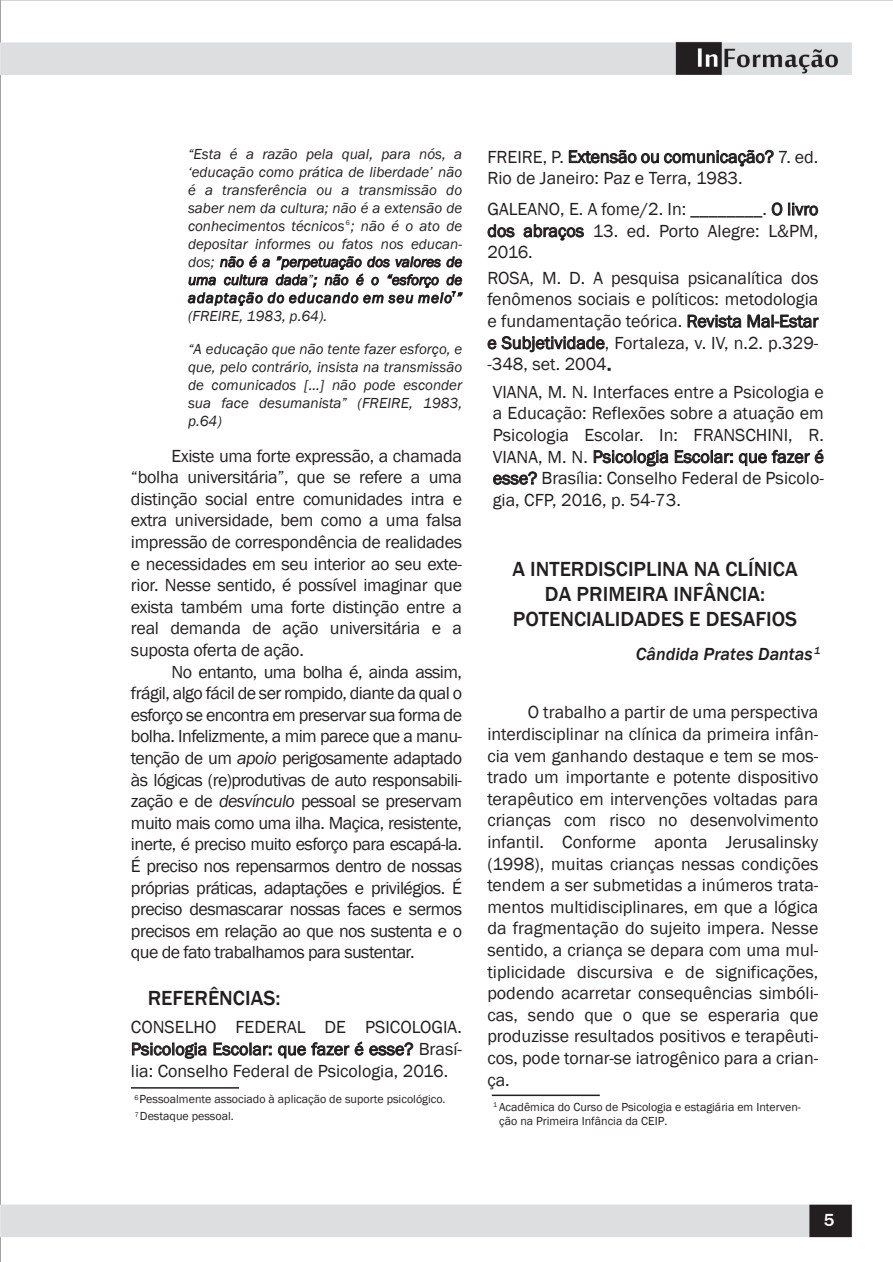
<style>
.page{position:relative;width:893px;height:1262px;background:#fff}
.page>*{position:absolute;margin:0;border:0;box-sizing:border-box;transform-origin:0 0}
.t1{font:500 21px/25.2px "Franklin Gothic";color:#231f20;text-align:center}
.t2{font:18px/21.6px "Franklin Gothic";color:#231f20;text-align:justify}
.t3{font:italic 500 18px "Franklin Gothic";color:#231f20}
.t4{font:500 18px "Franklin Gothic";color:#fff}
.t5{font:italic 15px/18px "Franklin Gothic";color:#231f20;text-align:justify}
.t6{font:12px/17.2px "Franklin Gothic";color:#231f20}
.t7{font:7.05px "Franklin Gothic";color:#231f20}
.s1{font-style:italic}
</style>
<div class="page">
<img style="left:0;top:0;width:893px;height:1262px">
<svg style="left:132px;top:1043px;width:75px;height:16px"></svg>
<svg style="left:214px;top:1043px;width:57px;height:13px"></svg>
<svg style="left:278px;top:1042px;width:71px;height:16px"></svg>
<svg style="left:355px;top:1041px;width:8px;height:15px"></svg>
<svg style="left:369px;top:1042px;width:44px;height:14px"></svg>
<svg style="left:569px;top:150px;width:205px;height:16px"></svg>
<hr style="left:131px;top:1087px;width:108px;height:2px;background:#231f20">
<svg style="left:188px;top:255px;width:275px;height:54px"></svg>
<svg style="left:772px;top:202px;width:10px;height:14px"></svg>
<svg style="left:788px;top:203px;width:30px;height:13px"></svg>
<svg style="left:488px;top:224px;width:26px;height:13px"></svg>
<svg style="left:524px;top:224px;width:60px;height:16px"></svg>
<svg style="left:688px;top:315px;width:53px;height:13px"></svg>
<svg style="left:748px;top:315px;width:71px;height:13px"></svg>
<svg style="left:488px;top:336px;width:117px;height:16px"></svg>
<svg style="left:594px;top:450px;width:74px;height:16px"></svg>
<svg style="left:675px;top:450px;width:58px;height:13px"></svg>
<svg style="left:739px;top:449px;width:84px;height:17px"></svg>
<svg style="left:493px;top:472px;width:44px;height:13px"></svg>
<hr style="left:492px;top:1095px;width:108px;height:1px;background:#231f20">
<p class="t5" style="left:188px;top:145px;width:276px">“Esta é a razão pela qual, para nós, a ‘educação como prática de liberdade’ não é a transferência ou a transmissão do saber nem da cultura; não é a extensão de conhecimentos técnicos ; não é o ato de depositar informes ou fatos nos educan&shy;dos; não é a ”perpetuação dos valores de uma cultura dada”; não é o “esforço de adaptação do educando em seu meio ” (FREIRE, 1983, p.64).</p>
<p class="t7" style="left:346px;top:219px;width:6px">6</p>
<p class="t5" style="left:188px;top:340px;width:276px">“A educação que não tente fazer esforço, e que, pelo contrário, insista na transmissão de comunicados [...] não pode esconder sua face desumanista” (FREIRE, 1983, p.64)</p>
<p class="t2" style="left:131px;top:445px;width:333px;text-indent:40px">Existe uma forte expressão, a chamada “bolha universitária”, que se refere a uma distinção social entre comunidades intra e extra universidade, bem como a uma falsa impressão de correspondência de realidades e necessidades em seu interior ao seu exte&shy;rior. Nesse sentido, é possível imaginar que exista também uma forte distinção entre a real demanda de ação universitária e a suposta oferta de ação.</p>
<p class="t2" style="left:131px;top:661px;width:333px;text-indent:41px">No entanto, uma bolha é, ainda assim, frágil, algo fácil de ser rompido, diante da qual o esforço se encontra em preservar sua forma de bolha. Infelizmente, a mim parece que a manu&shy;tenção de um <span class="s1">apoio</span> perigosamente adaptado às lógicas (re)produtivas de auto responsabili&shy;zação e de <span class="s1">desvínculo</span> pessoal se preservam muito mais como uma ilha. Maçica, resistente, inerte, é preciso muito esforço para escapá-la.<br>É preciso nos repensarmos dentro de nossas próprias práticas, adaptações e privilégios. É preciso desmascarar nossas faces e sermos precisos em relação ao que nos sustenta e o que de fato trabalhamos para sustentar.</p>
<p class="t1" style="left:148px;top:986px;width:134px">REFERÊNCIAS:</p>
<p class="t2" style="left:131px;top:1017px;width:333px">CONSELHO FEDERAL DE PSICOLOGIA.<br>Psicologia Escolar: que fazer é esse? Brasí&shy;lia: Conselho Federal de Psicologia, 2016.</p>
<p class="t6" style="left:134px;top:1090px;width:313px"><sup>6</sup> Pessoalmente associado à aplicação de suporte psicológico.<br><sup>7</sup> Destaque pessoal.</p>
<p class="t2" style="left:487px;top:146px;width:333px">FREIRE, P. Extensão ou comunicação? 7. ed.<br>Rio de Janeiro: Paz e Terra, 1983.</p>
<p class="t2" style="left:487px;top:199px;width:333px">GALEANO, E. A fome/2. In: ________. O livro dos abraços 13. ed. Porto Alegre: L&amp;PM, 2016.</p>
<p class="t2" style="left:487px;top:267px;width:333px">ROSA, M. D. A pesquisa psicanalítica dos fenômenos sociais e políticos: metodologia e fundamentação teórica. Revista Mal-Estar e Subjetividade, Fortaleza, v. IV, n.2. p.329- -348, set. 2004.</p>
<p class="t2" style="left:493px;top:381px;width:333px">VIANA, M. N. Interfaces entre a Psicologia e a Educação: Reflexões sobre a atuação em Psicologia Escolar. In: FRANSCHINI, R.<br>VIANA, M. N. Psicologia Escolar: que fazer é esse? Brasília: Conselho Federal de Psicolo&shy;gia, CFP, 2016, p. 54-73.</p>
<p class="t1" style="left:512px;top:557px;width:287px">A INTERDISCIPLINA NA CLÍNICA<br>DA PRIMEIRA INFÂNCIA:<br>POTENCIALIDADES E DESAFIOS</p>
<p class="t3" style="left:636px;top:643px;width:186px">Cândida Prates Dantas<sup>1</sup></p>
<p class="t2" style="left:487px;top:702px;width:333px;text-indent:40px">O trabalho a partir de uma perspectiva interdisciplinar na clínica da primeira infân&shy;cia vem ganhando destaque e tem se mos&shy;trado um importante e potente dispositivo terapêutico em intervenções voltadas para crianças com risco no desenvolvimento infantil. Conforme aponta Jerusalinsky (1998), muitas crianças nessas condições tendem a ser submetidas a inúmeros trata&shy;mentos multidisciplinares, em que a lógica da fragmentação do sujeito impera. Nesse sentido, a criança se depara com uma mul&shy;tiplicidade discursiva e de significações, podendo acarretar consequências simbóli&shy;cas, sendo que o que se esperaria que produzisse resultados positivos e terapêuti&shy;cos, pode tornar-se iatrogênico para a crian&shy;ça.</p>
<p class="t6" style="left:499px;top:1100px;width:303px;line-height:14.4px;text-indent:-6px"><sup>1</sup> Acadêmica do Curso de Psicologia e estagiária em Interven&shy;ção na Primeira Infância da CEIP.</p>
<p class="t4" style="left:824px;top:1209px;width:12px">5</p>
</div>
